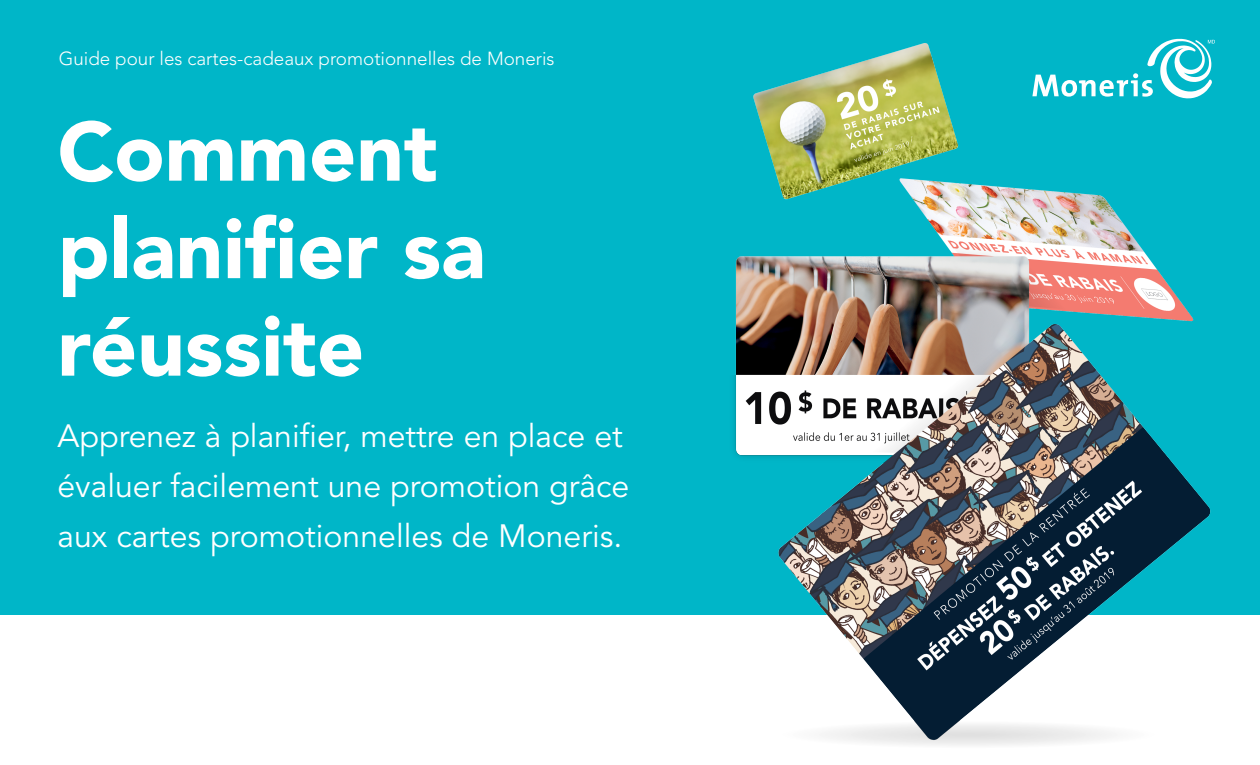
<style>
.page{position:relative;width:1260px;height:765px;background:#fff}
.page>*{position:absolute;margin:0;border:0;box-sizing:border-box;transform-origin:0 0}
.Headline_1{font:900 82.88px/97.5px "Avenir LT Std";color:#fff}
.cover_text{font:32.12px/50px "Avenir LT Std";color:#fff}
.Headline_1-2{font:300 18.88px "Avenir LT Std";color:#fff}
</style>
<div class="page">
<div style="left:0;top:0;width:1260px;height:615px;background:#00b6c8"></div>
<img style="left:734px;top:38px;width:477px;height:707px">
<svg style="left:1032px;top:39px;width:183px;height:60px"></svg>
<p class="Headline_1-2" style="left:59px;top:47px;width:497px">Guide pour les cartes-cadeaux promotionnelles de Moneris</p>
<p class="Headline_1" style="left:58px;top:103px;width:430px">Comment planifier sa réussite</p>
<p class="cover_text" style="left:58px;top:412px;width:573px">Apprenez à planifier, mettre en place et évaluer facilement une promotion grâce aux cartes promotionnelles de Moneris.</p>
</div>
